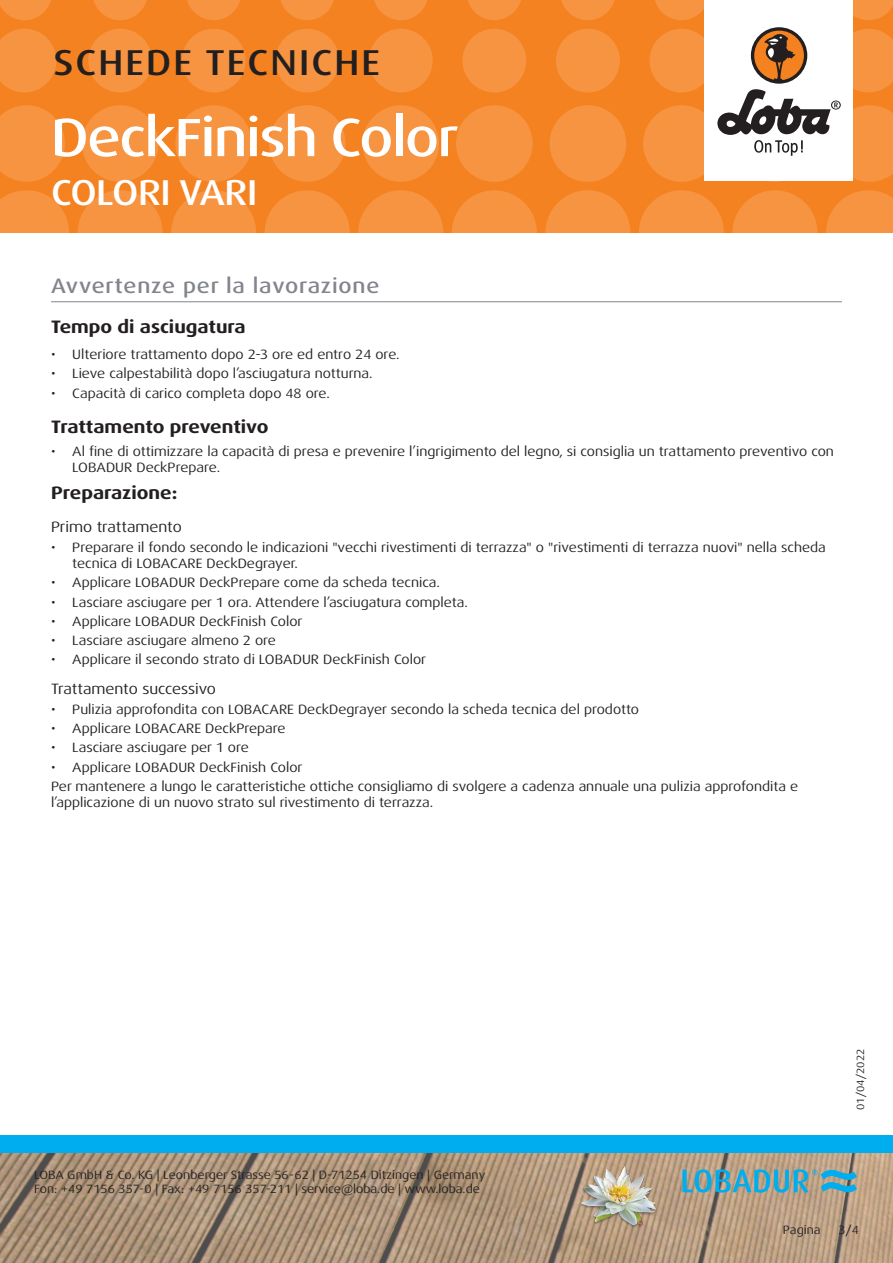
<style>
.page{position:relative;width:893px;height:1263px;background:#fff}
.page>*{position:absolute;margin:0;border:0;box-sizing:border-box;transform-origin:0 0}
.t1{font:500 expanded 54px "Dax Pro";letter-spacing:-.025em;color:#fff}
.t2{font:500 expanded 36px "Dax Pro";letter-spacing:.06em;color:#231f20}
.t3{font:500 expanded 36px "Dax Pro";letter-spacing:-.015em;color:#fff}
.Titel_grau{font:500 expanded 21px "Dax Pro";letter-spacing:.04em;color:#82858b}
.t4{font:700 expanded 18px "Dax Pro";color:#231f20}
.t5{font:expanded 15px "Dax Pro";color:#231f20}
.Text{font:expanded 13.5px/16.2px "Dax Pro";color:#231f20}
.t6{font:expanded 12px/14.4px "Dax Pro";color:#231f20}
.t7{font:expanded 10.5px "Dax Pro";color:#231f20}
</style>
<div class="page">
<div style="left:0;top:0;width:893px;height:233px;background:#f58220"></div>
<svg style="left:0;top:190px;width:69px;height:43px"></svg>
<svg style="left:78px;top:190px;width:85px;height:85px;fill:#f69441"></svg>
<svg style="left:171px;top:190px;width:85px;height:85px;fill:#f69441"></svg>
<svg style="left:265px;top:190px;width:85px;height:85px;fill:#f69441"></svg>
<svg style="left:358px;top:190px;width:85px;height:85px;fill:#f69441"></svg>
<svg style="left:545px;top:190px;width:85px;height:85px;fill:#f69441"></svg>
<svg style="left:452px;top:190px;width:85px;height:85px;fill:#f69441"></svg>
<svg style="left:732px;top:190px;width:85px;height:85px;fill:#f69441"></svg>
<svg style="left:639px;top:190px;width:85px;height:85px;fill:#f69441"></svg>
<svg style="left:826px;top:190px;width:67px;height:43px"></svg>
<svg style="left:0;top:105px;width:65px;height:77px"></svg>
<svg style="left:82px;top:105px;width:76px;height:77px"></svg>
<svg style="left:175px;top:105px;width:77px;height:77px"></svg>
<svg style="left:269px;top:105px;width:76px;height:77px"></svg>
<svg style="left:456px;top:105px;width:77px;height:77px"></svg>
<svg style="left:362px;top:105px;width:77px;height:77px"></svg>
<svg style="left:550px;top:105px;width:76px;height:77px"></svg>
<svg style="left:0;top:29px;width:56px;height:63px"></svg>
<svg style="left:182px;top:29px;width:64px;height:63px"></svg>
<svg style="left:88px;top:29px;width:64px;height:63px"></svg>
<svg style="left:275px;top:29px;width:64px;height:63px"></svg>
<svg style="left:462px;top:29px;width:64px;height:63px"></svg>
<svg style="left:369px;top:29px;width:64px;height:63px"></svg>
<svg style="left:556px;top:29px;width:64px;height:63px"></svg>
<svg style="left:0;top:0;width:51px;height:20px"></svg>
<svg style="left:187px;top:0;width:53px;height:20px"></svg>
<svg style="left:468px;top:0;width:53px;height:20px"></svg>
<svg style="left:655px;top:0;width:49px;height:20px"></svg>
<svg style="left:93px;top:0;width:54px;height:20px"></svg>
<svg style="left:374px;top:0;width:54px;height:20px"></svg>
<svg style="left:281px;top:0;width:53px;height:20px"></svg>
<svg style="left:561px;top:0;width:54px;height:20px"></svg>
<svg style="left:853px;top:0;width:40px;height:20px"></svg>
<img style="left:0;top:1152px;width:893px;height:111px">
<div style="left:0;top:1135px;width:893px;height:17px;background:#00aeef"></div>
<div style="left:704px;top:0;width:149px;height:181px;background:#fff"></div>
<svg style="left:643px;top:29px;width:250px;height:153px"></svg>
<img style="left:578px;top:1161px;width:82px;height:81px">
<svg style="left:682px;top:1169px;width:175px;height:24px;background:#6ca4af"></svg>
<hr style="left:51px;top:301px;width:791px;height:1px;background:#82858b">
<h2 class="t2" style="left:53px;top:40px;width:328px">SCHEDE TECNICHE</h2>
<p class="t1" style="left:51px;top:103px;width:409px">DeckFinish Color</p>
<h2 class="t3" style="left:51px;top:169px;width:208px">COLORI VARI</h2>
<p class="Titel_grau" style="left:51px;top:272px;width:330px">Avvertenze per la lavorazione</p>
<p class="t4" style="left:51px;top:315px;width:196px">Tempo di asciugatura</p>
<p class="Text" style="left:51px;top:347px;width:350px">• Ulteriore trattamento dopo 2-3 ore ed entro 24 ore.</p>
<p class="Text" style="left:51px;top:366px;width:323px">• Lieve calpestabilità dopo l’asciugatura notturna.</p>
<p class="Text" style="left:51px;top:385px;width:280px">• Capacità di carico completa dopo 48 ore.</p>
<p class="t4" style="left:51px;top:415px;width:219px">Trattamento preventivo</p>
<p class="Text" style="left:72px;top:443px;width:763px;text-indent:-21px">• Al fine di ottimizzare la capacità di presa e prevenire l’ingrigimento del legno, si consiglia un trattamento preventivo con<br>LOBADUR DeckPrepare.</p>
<p class="t4" style="left:51px;top:481px;width:128px">Preparazione:</p>
<p class="t5" style="left:51px;top:517px;width:132px">Primo trattamento</p>
<p class="Text" style="left:72px;top:539px;width:755px;text-indent:-21px">• Preparare il fondo secondo le indicazioni "vecchi rivestimenti di terrazza" o "rivestimenti di terrazza nuovi" nella scheda tecnica di LOBACARE DeckDegrayer.</p>
<p class="Text" style="left:51px;top:575px;width:390px">• Applicare LOBADUR DeckPrepare come da scheda tecnica.</p>
<p class="Text" style="left:51px;top:594px;width:418px">• Lasciare asciugare per 1 ora. Attendere l’asciugatura completa.</p>
<p class="Text" style="left:51px;top:613px;width:253px">• Applicare LOBADUR DeckFinish Color</p>
<p class="Text" style="left:51px;top:632px;width:226px">• Lasciare asciugare almeno 2 ore</p>
<p class="Text" style="left:51px;top:651px;width:377px">• Applicare il secondo strato di LOBADUR DeckFinish Color</p>
<p class="t5" style="left:51px;top:679px;width:167px">Trattamento successivo</p>
<p class="Text" style="left:51px;top:701px;width:590px">• Pulizia approfondita con LOBACARE DeckDegrayer secondo la scheda tecnica del prodotto</p>
<p class="Text" style="left:51px;top:721px;width:236px">• Applicare LOBACARE DeckPrepare</p>
<p class="Text" style="left:51px;top:740px;width:199px">• Lasciare asciugare per 1 ore</p>
<p class="Text" style="left:51px;top:759px;width:253px">• Applicare LOBADUR DeckFinish Color</p>
<p class="Text" style="left:51px;top:778px;width:749px">Per mantenere a lungo le caratteristiche ottiche consigliamo di svolgere a cadenza annuale una pulizia approfondita e l’applicazione di un nuovo strato sul rivestimento di terrazza.</p>
<p class="t6" style="left:34px;top:1167px;width:453px">LOBA GmbH &amp; Co. KG | Leonberger Strasse 56-62 | D-71254 Ditzingen | Germany<br>Fon: +49 7156 357-0 | Fax: +49 7156 357-211 | service@loba.de | www.loba.de</p>
<p class="t7" style="left:854px;top:1110px;width:63px;rotate:-90deg">01/04/2022</p>
<p class="t6" style="left:783px;top:1223px;width:39px">Pagina</p>
<p class="t6" style="left:838px;top:1223px;width:22px">3/4</p>
</div>
